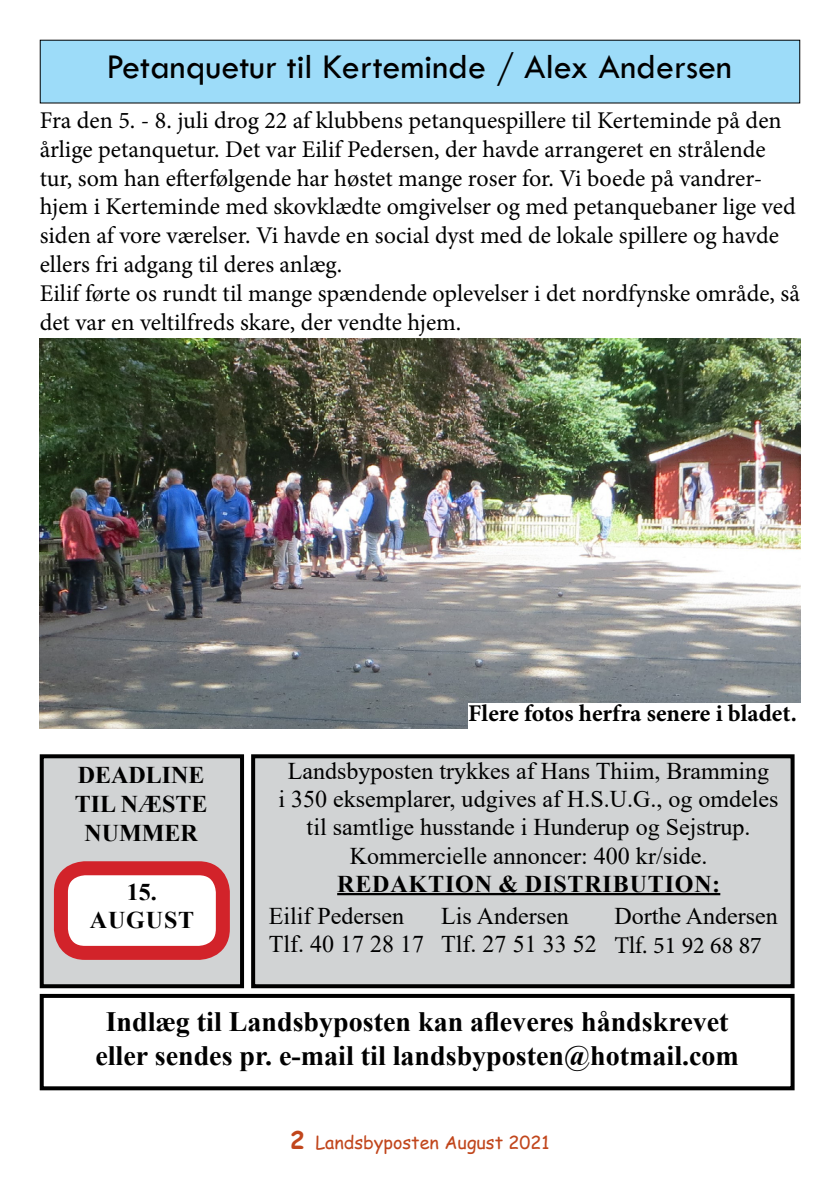
<style>
.page{position:relative;width:840px;height:1191px;background:#fff}
.page>*{position:absolute;margin:0;border:0;box-sizing:border-box;transform-origin:0 0}
.t1{font:36px "Tw Cen";color:#000}
.t2{font:700 28px/33.6px "Times New Roman";color:#000;text-align:center}
.t3{font:24px/28.8px "Minion Pro";color:#000}
.t4{font:24px/28px "Times New Roman";color:#000}
.t5{font:700 24px/28.8px "Times New Roman";letter-spacing:.035em;color:#000;text-align:center}
.t6{font:700 24px "Minion Pro";color:#000}
.t7{font:18px "Comic Sans MS";color:#c1461c}
.s1{font-weight:700;font-size:24px}
</style>
<div class="page">
<div style="left:40px;top:994px;width:754px;height:96px;border:4px solid #000"></div>
<div style="left:42px;top:756px;width:200px;height:230px;background:#d1d3d4"></div>
<div style="left:40px;top:754px;width:204px;height:234px;border:4px solid #000"></div>
<div style="left:253px;top:756px;width:539px;height:230px;background:#d1d3d4"></div>
<div style="left:251px;top:754px;width:543px;height:234px;border:4px solid #000"></div>
<hr style="left:337px;top:893px;width:383px;height:2px;background:#000">
<div style="left:61px;top:868px;width:162px;height:85px;background:#fff;border-radius:24px"></div>
<div style="left:54px;top:861px;width:176px;height:99px;border:14px solid #d2232a;border-radius:24px"></div>
<div style="left:40px;top:40px;width:759px;height:63px;background:#9ddcf9"></div>
<img style="left:40px;top:339px;width:759px;height:390px">
<div style="left:468px;top:703px;width:331px;height:26px;background:#fff"></div>
<h1 class="t1" style="left:106px;top:45px;width:626px">Petanquetur til Kerteminde / Alex Andersen</h1>
<p class="t3" style="left:40px;top:106px;width:761px">Fra den 5. - 8. juli drog 22 af klubbens petanquespillere til Kerteminde på den årlige petanquetur. Det var Eilif Pedersen, der havde arrangeret en strålende tur, som han efterfølgende har høstet mange roser for. Vi boede på vandrer&shy;hjem i Kerteminde med skovklædte omgivelser og med petanquebaner lige ved siden af vore værelser. Vi havde en social dyst med de lokale spillere og havde ellers fri adgang til deres anlæg.<br>Eilif førte os rundt til mange spændende oplevelser i det nordfynske område, så det var en veltilfreds skare, der vendte hjem.</p>
<p class="t5" style="left:78px;top:760px;width:18px">DEAD</p>
<p class="t5" style="left:146px;top:760px;width:31px">LINE</p>
<p class="t5" style="left:75px;top:789px;width:103px">TIL NÆSTE</p>
<p class="t5" style="left:84px;top:818px;width:115px">NUMMER</p>
<p class="t5" style="left:90px;top:876px;width:106px">15. august</p>
<p class="t6" style="left:468px;top:696px;width:330px">Flere fotos herfra senere i bladet.</p>
<p class="t4" style="left:278px;top:756px;width:501px;text-align:center">Landsbyposten trykkes af Hans Thiim, Bramming<br>i 350 eksemplarer, udgives af H.S.U.G., og omdeles til samtlige husstande i Hunderup og Sejstrup.<br>Kommercielle annoncer: 400 kr/side.</p>
<p class="t5" style="left:337px;top:868px;width:384px">Redaktion &amp; distribution:</p>
<p class="t4" style="left:441px;top:901px;width:157px">Lis Andersen<br>Tlf. 27 51 33 52</p>
<p class="t4" style="left:269px;top:901px;width:157px">Eilif Pedersen<br>Tlf. 40 17 28 17</p>
<p class="t4" style="left:614px;top:901px;width:165px">Dorthe Andersen</p>
<p class="t3" style="left:614px;top:931px;width:149px">Tlf. 51 92 68 87</p>
<p class="t2" style="left:95px;top:1004px;width:644px">Indlæg til Landsbyposten kan afleveres håndskrevet eller sendes pr. e-mail til landsbyposten@hotmail.com</p>
<p class="t7" style="left:290px;top:1129px;width:261px"><span class="s1">2</span> Landsbyposten August 2021</p>
</div>
